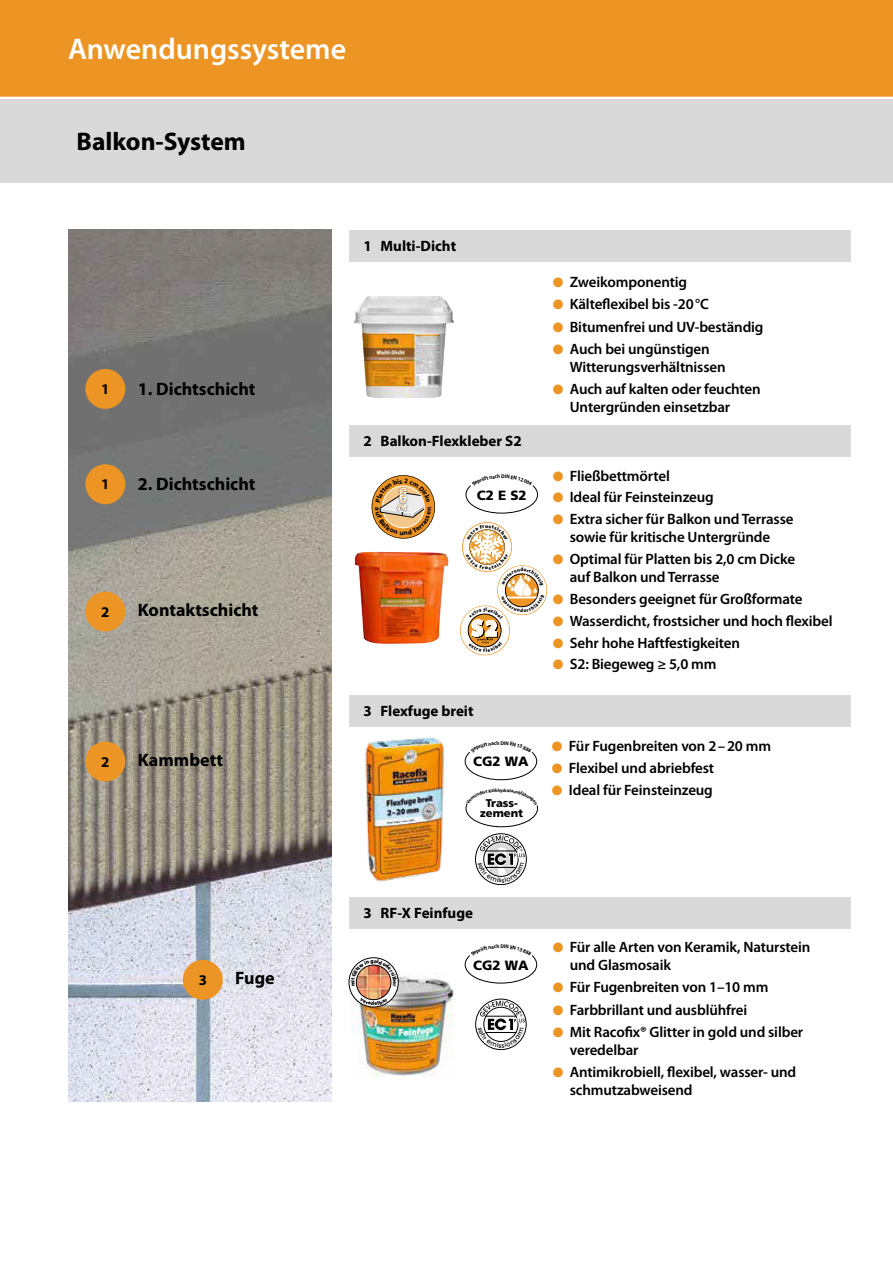
<style>
.page{position:relative;width:893px;height:1263px;background:#fff}
.page>*{position:absolute;margin:0;border:0;box-sizing:border-box;transform-origin:0 0}
.t1{font:600 30px "Myriad Pro";color:#fff}
.t2{font:700 25.5px "Myriad Pro";color:#000}
.t3{font:700 18px "Myriad Pro";color:#000}
.t4{font:600 15px/18px "Myriad Pro";letter-spacing:-.01em;color:#000}
.t5{font:700 15px "Myriad Pro";color:#000}
.t6{font:700 14.85px "Myriad Pro";color:#000}
.t7{font:900 13.35px "Frutiger LT";color:#000}
.t8{font:900 11.25px/10.2px "Frutiger LT";color:#000;text-align:center}
.t9{font:900 11.25px "Frutiger LT";color:#ed9524;scale:.9 1}
.t10{font:700 4.8px "Myriad Pro";color:#000;scale:.96 1}
.s1{color:#ed9524}
</style>
<div class="page">
<div style="left:0;top:98px;width:893px;height:85px;background:#d9d9da"></div>
<div style="left:0;top:0;width:893px;height:98px;background:#ed9524"></div>
<hr style="left:0;top:97px;width:893px;height:2px;background:#fff">
<img style="left:355px;top:552px;width:93px;height:92px">
<img style="left:68px;top:230px;width:264px;height:871px">
<img style="left:354px;top:296px;width:100px;height:102px">
<div style="left:85px;top:369px;width:40px;height:40px;background:#ed9524;border-radius:50%"></div>
<div style="left:85px;top:464px;width:40px;height:40px;background:#ed9524;border-radius:50%"></div>
<div style="left:85px;top:592px;width:40px;height:39px;background:#ed9524;border-radius:50%"></div>
<div style="left:85px;top:741px;width:40px;height:40px;background:#ed9524;border-radius:50%"></div>
<div style="left:183px;top:960px;width:40px;height:40px;background:#ed9524;border-radius:50%"></div>
<div style="left:475px;top:999px;width:51px;height:51px;border:1px solid #000;border-radius:50%"></div>
<img style="left:350px;top:973px;width:104px;height:104px">
<svg style="left:349px;top:958px;width:49px;height:49px"></svg>
<img style="left:356px;top:965px;width:35px;height:35px;border-radius:17px">
<div style="left:356px;top:965px;width:35px;height:35px;border:1px solid #000;border-radius:50%"></div>
<div style="left:349px;top:957px;width:49px;height:50px;border:1px solid #000;border-radius:50%"></div>
<img style="left:365px;top:737px;width:79px;height:145px">
<div style="left:475px;top:833px;width:52px;height:52px;border:1px solid #000;border-radius:50%"></div>
<div style="left:349px;top:230px;width:501px;height:31px;background:#d9d9da"></div>
<div style="left:349px;top:425px;width:501px;height:32px;background:#d9d9da"></div>
<div style="left:349px;top:695px;width:501px;height:32px;background:#d9d9da"></div>
<div style="left:349px;top:897px;width:501px;height:32px;background:#d9d9da"></div>
<svg style="left:466px;top:803px;width:72px;height:24px"></svg>
<svg style="left:466px;top:485px;width:72px;height:29px"></svg>
<svg style="left:465px;top:955px;width:72px;height:28px"></svg>
<svg style="left:478px;top:1001px;width:47px;height:47px"></svg>
<svg style="left:351px;top:959px;width:46px;height:28px"></svg>
<svg style="left:360px;top:998px;width:28px;height:7px"></svg>
<svg style="left:465px;top:752px;width:72px;height:28px"></svg>
<svg style="left:478px;top:835px;width:47px;height:48px"></svg>
<svg style="left:460px;top:522px;width:87px;height:133px"></svg>
<svg style="left:372px;top:475px;width:63px;height:64px"></svg>
<h1 class="t1" style="left:68px;top:30px;width:280px">Anwendungssysteme</h1>
<h2 class="t2" style="left:77px;top:125px;width:171px">Balkon-System</h2>
<p class="t6" style="left:101px;top:379px;width:10px">1</p>
<p class="t3" style="left:138px;top:377px;width:119px">1. Dichtschicht</p>
<p class="t6" style="left:101px;top:475px;width:10px">1</p>
<p class="t3" style="left:138px;top:472px;width:119px">2. Dichtschicht</p>
<p class="t6" style="left:101px;top:602px;width:10px">2</p>
<p class="t3" style="left:138px;top:598px;width:122px">Kontaktschicht</p>
<p class="t6" style="left:101px;top:752px;width:10px">2</p>
<p class="t3" style="left:138px;top:748px;width:87px">Kammbett</p>
<p class="t5" style="left:364px;top:236px;width:94px">1 Multi-Dicht</p>
<p class="t5" style="left:364px;top:431px;width:160px">2 Balkon-Flexkleber S2</p>
<p class="t9" style="left:395px;top:510px;width:26px;rotate:-90deg">2cm</p>
<p class="t7" style="left:477px;top:487px;width:51px">C2 E S2</p>
<p class="t5" style="left:364px;top:701px;width:112px">3 Flexfuge breit</p>
<p class="t7" style="left:473px;top:753px;width:57px">CG2 WA</p>
<p class="t10" style="left:500px;top:787px;width:4px">y</p>
<p class="t8" style="left:480px;top:797px;width:45px">Trass&shy;zement</p>
<p class="t4" style="left:553px;top:273px;width:136px"><span class="s1">●</span> Zweikomponentig</p>
<p class="t4" style="left:553px;top:295px;width:158px"><span class="s1">●</span> Kälteflexibel bis -20°C</p>
<p class="t4" style="left:553px;top:317px;width:212px"><span class="s1">●</span> Bitumenfrei und UV-beständig</p>
<p class="t4" style="left:570px;top:340px;width:157px;text-indent:-17px"><span class="s1">●</span> Auch bei ungünstigen<br>Witterungsverhältnissen</p>
<p class="t4" style="left:570px;top:380px;width:192px;text-indent:-17px"><span class="s1">●</span> Auch auf kalten oder feuchten<br>Untergründen einsetzbar</p>
<p class="t4" style="left:553px;top:466px;width:119px"><span class="s1">●</span> Fließbettmörtel</p>
<p class="t4" style="left:553px;top:488px;width:162px"><span class="s1">●</span> Ideal für Feinsteinzeug</p>
<p class="t4" style="left:553px;top:510px;width:242px;text-align:center"><span class="s1">●</span> Extra sicher für Balkon und Terrasse sowie für kritische Untergründe</p>
<p class="t4" style="left:570px;top:550px;width:227px;text-indent:-17px"><span class="s1">●</span> Optimal für Platten bis 2,0 cm Dicke auf Balkon und Terrasse</p>
<p class="t4" style="left:553px;top:589px;width:251px"><span class="s1">●</span> Besonders geeignet für Großformate</p>
<p class="t4" style="left:553px;top:611px;width:281px"><span class="s1">●</span> Wasserdicht, frostsicher und hoch flexibel</p>
<p class="t4" style="left:553px;top:633px;width:189px"><span class="s1">●</span> Sehr hohe Haftfestigkeiten</p>
<p class="t4" style="left:553px;top:655px;width:165px"><span class="s1">●</span> S2: Biegeweg ≥ 5,0 mm</p>
<p class="t4" style="left:552px;top:736px;width:221px"><span class="s1">●</span> Für Fugenbreiten von 2–20 mm</p>
<p class="t4" style="left:552px;top:758px;width:164px"><span class="s1">●</span> Flexibel und abriebfest</p>
<p class="t4" style="left:552px;top:781px;width:162px"><span class="s1">●</span> Ideal für Feinsteinzeug</p>
<p class="t6" style="left:199px;top:970px;width:10px">3</p>
<p class="t3" style="left:235px;top:966px;width:41px">Fuge</p>
<p class="t5" style="left:364px;top:903px;width:111px">3 RF-X Feinfuge</p>
<p class="t7" style="left:473px;top:957px;width:57px">CG2 WA</p>
<p class="t4" style="left:570px;top:938px;width:242px;text-indent:-17px"><span class="s1">●</span> Für alle Arten von Keramik, Naturstein und Glasmosaik</p>
<p class="t4" style="left:553px;top:978px;width:217px"><span class="s1">●</span> Für Fugenbreiten von 1–10 mm</p>
<p class="t4" style="left:553px;top:1000px;width:196px"><span class="s1">●</span> Farbbrillant und ausblühfrei</p>
<p class="t4" style="left:570px;top:1022px;width:235px;text-indent:-17px"><span class="s1">●</span> Mit Racofix® Glitter in gold und silber veredelbar</p>
<p class="t4" style="left:570px;top:1063px;width:228px;text-indent:-17px"><span class="s1">●</span> Antimikrobiell, flexibel, wasser- und schmutzabweisend</p>
</div>
